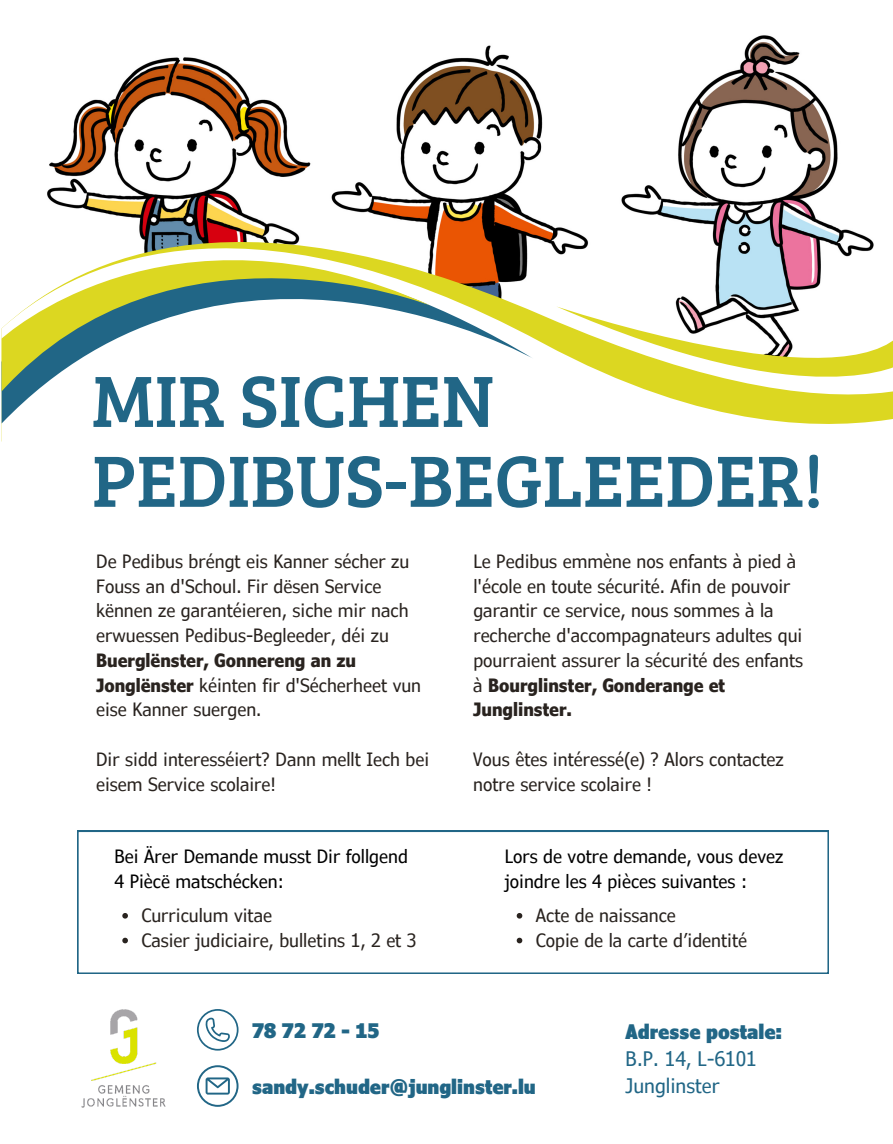
<style>
.page{position:relative;width:893px;height:1144px;background:#fff}
.page>*{position:absolute;margin:0;border:0;box-sizing:border-box;transform-origin:0 0}
.t1{font:75px/79.8px "Bree Serif";color:#216686}
.t2{font:condensed 20.1px/27px "Verdana Pro";color:#216686}
.t3{font:900 condensed 20.1px "Verdana Pro";color:#216686}
.t4{font:condensed 18.3px/24.8px "Verdana Pro";color:#29231f}
.t5{font:condensed 18.3px/24.8px "Verdana Pro";color:#000}
.s1{font-weight:700}
.s2{font-weight:900}
</style>
<div class="page">
<img style="left:1px;top:35px;width:837px;height:330px">
<svg style="left:533px;top:178px;width:360px;height:246px"></svg>
<svg style="left:556px;top:306px;width:337px;height:113px"></svg>
<svg style="left:2px;top:140px;width:531px;height:283px"></svg>
<svg style="left:2px;top:187px;width:429px;height:204px"></svg>
<svg style="left:197px;top:1065px;width:42px;height:42px"></svg>
<svg style="left:197px;top:1009px;width:42px;height:41px"></svg>
<img style="left:81px;top:1009px;width:85px;height:99px">
<div style="left:0;top:210px;width:32px;height:67px;background:#fff"></div>
<svg style="left:78px;top:831px;width:751px;height:142px"></svg>
<svg style="left:122px;top:913px;width:6px;height:5px"></svg>
<svg style="left:122px;top:938px;width:6px;height:5px"></svg>
<svg style="left:517px;top:913px;width:5px;height:5px"></svg>
<svg style="left:517px;top:938px;width:5px;height:5px"></svg>
<p class="t1" style="left:92px;top:357px;width:733px">MIR SICHEN<br>PEDIBUS-BEGLEEDER!</p>
<p class="t4" style="left:96px;top:549px;width:327px">De Pedibus bréngt eis Kanner sécher zu Fouss an d'Schoul. Fir dësen Service kënnen ze garantéieren, siche mir nach erwuessen Pedibus-Begleeder, déi zu <span class="s1">Buerglënster, Gonnereng an zu Jonglënster</span> kéinten fir d'Sécherheet vun eise Kanner suergen.</p>
<p class="t4" style="left:96px;top:747px;width:335px">Dir sidd interesséiert? Dann mellt Iech bei eisem Service scolaire!</p>
<p class="t4" style="left:473px;top:549px;width:332px">Le Pedibus emmène nos enfants à pied à l'école en toute sécurité. Afin de pouvoir garantir ce service, nous sommes à la recherche d'accompagnateurs adultes qui pourraient assurer la sécurité des enfants à <span class="s1">Bourglinster, Gonderange et Junglinster.</span></p>
<p class="t4" style="left:473px;top:747px;width:312px">Vous êtes intéressé(e) ? Alors contactez notre service scolaire !</p>
<p class="t5" style="left:115px;top:844px;width:295px">Bei Ärer Demande musst Dir follgend<br>4 Piècë matschécken:</p>
<p class="t5" style="left:505px;top:844px;width:280px">Lors de votre demande, vous devez joindre les 4 pièces suivantes :</p>
<p class="t4" style="left:141px;top:903px;width:277px">Curriculum vitae<br>Casier judiciaire, bulletins 1, 2 et 3</p>
<p class="t4" style="left:536px;top:903px;width:213px">Acte de naissance<br>Copie de la carte d’identité</p>
<p class="t3" style="left:252px;top:1016px;width:129px">78 72 72 - 15</p>
<p class="t3" style="left:252px;top:1072px;width:285px">sandy.schuder@junglinster.lu</p>
<p class="t2" style="left:626px;top:1018px;width:158px"><span class="s2">Adresse postale:<br></span>B.P. 14, L-6101<br>Junglinster</p>
</div>
